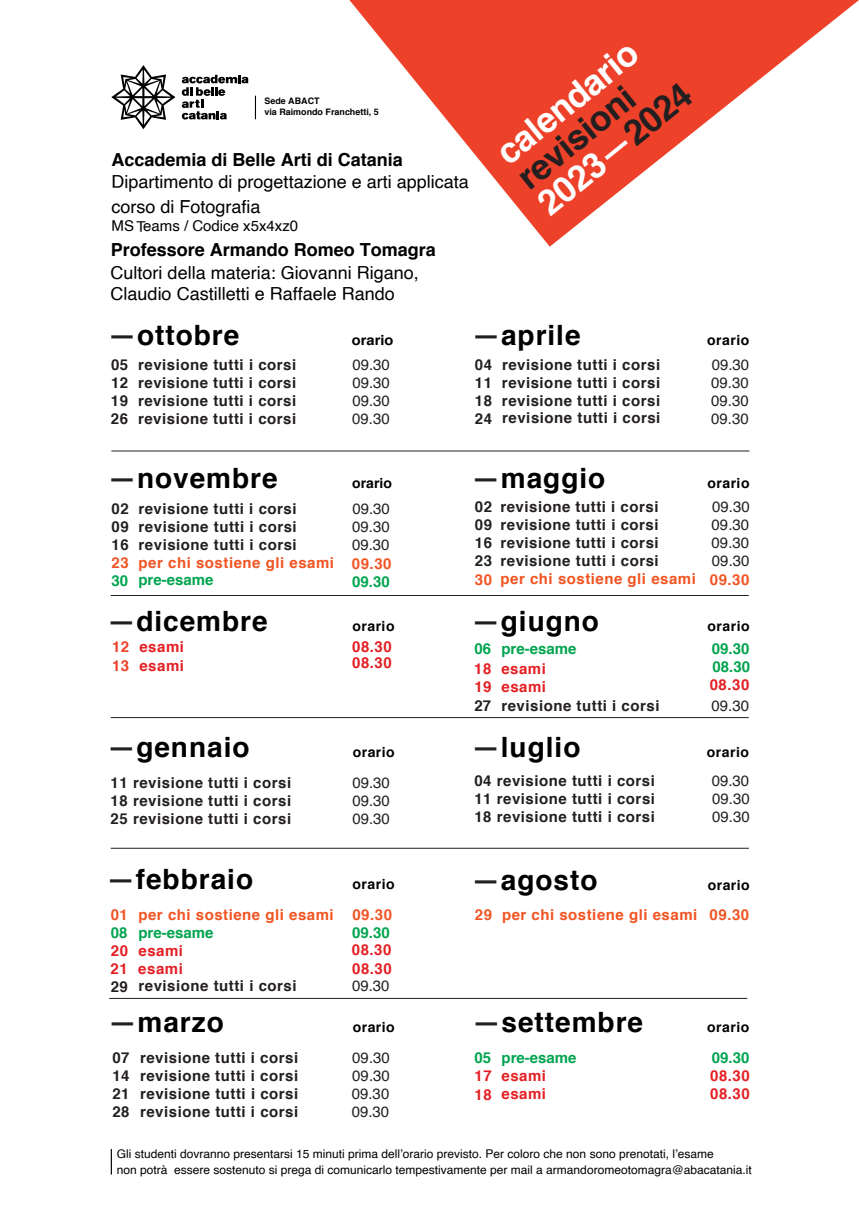
<style>
.page{position:relative;width:859px;height:1208px;background:#fff}
.page>*{position:absolute;margin:0;border:0;box-sizing:border-box;transform-origin:0 0}
.t1{font:700 35px/33px "Helvetica";color:#231f20}
.t2{font:700 35px "Helvetica";color:#fff}
.t3{font:700 28px "Helvetica";letter-spacing:.035em;color:#000001}
.t4{font:18px/24.6px "Helvetica";color:#000001}
.t5{font:700 18px "Helvetica";color:#000001}
.t6{font:700 15px "Helvetica";letter-spacing:.035em;color:#231f20}
.t7{font:15px "Helvetica";color:#231f20}
.t8{font:700 15px "Helvetica";letter-spacing:.035em;color:#f15422}
.t9{font:700 15px/19.2px "Helvetica";letter-spacing:.035em;color:#e41f24}
.t10{font:700 15px "Helvetica";color:#00a44f}
.t11{font:15px "Helvetica";color:#000001}
.t12{font:700 14px "Helvetica";letter-spacing:.035em;color:#000001}
.t13{font:700 14px "Helvetica";letter-spacing:.035em;color:#000001;scale:1.04 1}
.t14{font:12px/16px "Helvetica";color:#000001}
.t15{font:700 8.9px/10.7px "Helvetica";color:#000001}
.s1{color:#fff}
.s2{color:#231f20}
.s3{color:#ed412a}
</style>
<div class="page">
<svg style="left:111px;top:65px;width:64px;height:64px"></svg>
<svg style="left:182px;top:76px;width:32px;height:44px"></svg>
<svg style="left:111px;top:1149px;width:1px;height:25px"></svg>
<svg style="left:214px;top:0;width:645px;height:247px"></svg>
<hr style="left:111px;top:450px;width:638px;height:1px;background:#231f20">
<hr style="left:111px;top:595px;width:638px;height:1px;background:#231f20">
<hr style="left:111px;top:717px;width:638px;height:1px;background:#231f20">
<hr style="left:111px;top:847px;width:638px;height:1px;background:#231f20">
<hr style="left:109px;top:998px;width:638px;height:1px;background:#231f20">
<p class="t15" style="left:264px;top:96px;width:116px">Sede ABACT<br>via Raimondo Franchetti, 5</p>
<p class="t5" style="left:112px;top:146px;width:293px">Accademia di Belle Arti di Catania</p>
<p class="t4" style="left:112px;top:170px;width:359px">Dipartimento di progettazione e arti applicata corso di Fotografia</p>
<p class="t11" style="left:112px;top:214px;width:188px">MS Teams / Codice x5x4xz0</p>
<p class="t5" style="left:111px;top:235px;width:327px">Professore Armando Romeo Tomagra</p>
<p class="t4" style="left:111px;top:262px;width:310px;line-height:21.6px">Cultori della materia: Giovanni Rigano,<br>Claudio Castilletti e Raffaele Rando</p>
<h1 class="t2" style="left:483px;top:134px;width:172px;rotate:-39deg">calendario</h1>
<h1 class="t1" style="left:512px;top:169px;width:188px;rotate:-39deg">revisioni<br><span class="s1">2023—</span>2024</h1>
<h2 class="t3" style="left:108px;top:312px;width:133px"><span class="s2">—</span>ottobre</h2>
<p class="t13" style="left:352px;top:329px;width:41px">orario</p>
<p class="t6" style="left:111px;top:352px;width:187px">05 revisione tutti i corsi</p>
<p class="t7" style="left:352px;top:353px;width:39px">09.30</p>
<p class="t6" style="left:111px;top:370px;width:187px">12 revisione tutti i corsi</p>
<p class="t7" style="left:352px;top:371px;width:39px">09.30</p>
<p class="t6" style="left:111px;top:389px;width:187px">19 revisione tutti i corsi</p>
<p class="t7" style="left:352px;top:389px;width:39px">09.30</p>
<p class="t6" style="left:111px;top:407px;width:187px">26 revisione tutti i corsi</p>
<p class="t7" style="left:352px;top:407px;width:39px">09.30</p>
<h2 class="t3" style="left:108px;top:456px;width:171px"><span class="s2">—</span>novembre</h2>
<p class="t12" style="left:352px;top:472px;width:41px">orario</p>
<p class="t6" style="left:112px;top:496px;width:187px">02 revisione tutti i corsi</p>
<p class="t7" style="left:352px;top:496px;width:39px">09.30</p>
<p class="t6" style="left:111px;top:514px;width:187px">09 revisione tutti i corsi</p>
<p class="t7" style="left:352px;top:514px;width:39px">09.30</p>
<p class="t6" style="left:111px;top:532px;width:19px">16</p>
<p class="t8" style="left:112px;top:550px;width:19px">23</p>
<p class="t6" style="left:139px;top:532px;width:160px">revisione tutti i corsi</p>
<p class="t7" style="left:352px;top:532px;width:39px">09.30</p>
<p class="t8" style="left:352px;top:551px;width:41px">09.30</p>
<p class="t8" style="left:139px;top:550px;width:197px">per chi sostiene gli esami</p>
<p class="t10" style="left:138px;top:568px;width:77px">pre-esame</p>
<h2 class="t3" style="left:108px;top:599px;width:161px"><span class="s2">—</span>dicembre</h2>
<p class="t12" style="left:352px;top:615px;width:44px">orario</p>
<p class="t9" style="left:112px;top:637px;width:74px"><span class="s3">12</span> esami<br><span class="s3">13</span> esami</p>
<p class="t9" style="left:352px;top:639px;width:41px;line-height:16.3px">08.30<br>08.30</p>
<p class="t10" style="left:111px;top:569px;width:18px">30</p>
<p class="t10" style="left:352px;top:569px;width:39px">09.30</p>
<h2 class="t3" style="left:107px;top:725px;width:144px"><span class="s2">—</span>gennaio</h2>
<p class="t12" style="left:353px;top:741px;width:44px">orario</p>
<p class="t6" style="left:111px;top:770px;width:182px">11 revisione tutti i corsi</p>
<p class="t7" style="left:352px;top:771px;width:39px">09.30</p>
<p class="t6" style="left:111px;top:788px;width:182px">18 revisione tutti i corsi</p>
<p class="t7" style="left:352px;top:789px;width:39px">09.30</p>
<p class="t6" style="left:111px;top:806px;width:182px">25 revisione tutti i corsi</p>
<p class="t7" style="left:352px;top:807px;width:39px">09.30</p>
<h2 class="t3" style="left:107px;top:856px;width:148px"><span class="s2">—</span>febbraio</h2>
<p class="t12" style="left:352px;top:873px;width:44px">orario</p>
<p class="t8" style="left:111px;top:902px;width:283px">01 per chi sostiene gli esami 09.30</p>
<p class="t10" style="left:111px;top:920px;width:104px">08 pre-esame</p>
<p class="t10" style="left:352px;top:920px;width:39px">09.30</p>
<p class="t9" style="left:111px;top:941px;width:74px">20 esami</p>
<p class="t9" style="left:352px;top:940px;width:41px">08.30</p>
<p class="t9" style="left:111px;top:959px;width:74px">21 esami</p>
<p class="t9" style="left:352px;top:959px;width:41px">08.30</p>
<p class="t6" style="left:111px;top:974px;width:187px">29 revisione tutti i corsi</p>
<p class="t7" style="left:352px;top:974px;width:39px">09.30</p>
<h2 class="t3" style="left:108px;top:999px;width:117px"><span class="s2">—</span>marzo</h2>
<p class="t12" style="left:353px;top:1016px;width:44px">orario</p>
<p class="t6" style="left:112px;top:1045px;width:187px">07 revisione tutti i corsi</p>
<p class="t7" style="left:352px;top:1045px;width:39px">09.30</p>
<p class="t6" style="left:112px;top:1063px;width:187px">14 revisione tutti i corsi</p>
<p class="t7" style="left:352px;top:1063px;width:39px">09.30</p>
<p class="t6" style="left:112px;top:1081px;width:187px">21 revisione tutti i corsi</p>
<p class="t7" style="left:352px;top:1081px;width:39px">09.30</p>
<p class="t6" style="left:112px;top:1099px;width:187px">28 revisione tutti i corsi</p>
<p class="t7" style="left:352px;top:1099px;width:39px">09.30</p>
<h2 class="t3" style="left:472px;top:312px;width:110px"><span class="s2">—</span>aprile</h2>
<p class="t12" style="left:707px;top:329px;width:44px">orario</p>
<p class="t6" style="left:475px;top:352px;width:187px">04 revisione tutti i corsi</p>
<p class="t7" style="left:712px;top:353px;width:39px">09.30</p>
<p class="t6" style="left:475px;top:370px;width:187px">11 revisione tutti i corsi</p>
<p class="t7" style="left:711px;top:371px;width:39px">09.30</p>
<p class="t6" style="left:475px;top:388px;width:187px">18 revisione tutti i corsi</p>
<p class="t7" style="left:711px;top:389px;width:39px">09.30</p>
<p class="t6" style="left:475px;top:406px;width:187px">24 revisione tutti i corsi</p>
<p class="t7" style="left:711px;top:407px;width:39px">09.30</p>
<h2 class="t3" style="left:472px;top:456px;width:135px"><span class="s2">—</span>maggio</h2>
<p class="t12" style="left:707px;top:472px;width:44px">orario</p>
<p class="t6" style="left:475px;top:494px;width:185px">02 revisione tutti i corsi</p>
<p class="t7" style="left:712px;top:495px;width:39px">09.30</p>
<p class="t6" style="left:475px;top:513px;width:185px">09 revisione tutti i corsi</p>
<p class="t7" style="left:712px;top:513px;width:39px">09.30</p>
<p class="t6" style="left:475px;top:531px;width:185px">16 revisione tutti i corsi</p>
<p class="t7" style="left:712px;top:531px;width:39px">09.30</p>
<p class="t6" style="left:475px;top:548px;width:185px">23 revisione tutti i corsi</p>
<p class="t7" style="left:712px;top:549px;width:39px">09.30</p>
<p class="t8" style="left:475px;top:567px;width:276px">30 per chi sostiene gli esami 09.30</p>
<h2 class="t3" style="left:472px;top:598px;width:129px"><span class="s2">—</span>giugno</h2>
<p class="t12" style="left:708px;top:614px;width:44px">orario</p>
<p class="t10" style="left:474px;top:636px;width:104px">06 pre-esame</p>
<p class="t10" style="left:712px;top:636px;width:39px">09.30</p>
<p class="t9" style="left:474px;top:659px;width:73px">18 esami</p>
<p class="t10" style="left:712px;top:654px;width:39px">08.30</p>
<p class="t9" style="left:474px;top:677px;width:73px">19 esami</p>
<p class="t9" style="left:710px;top:675px;width:41px">08.30</p>
<p class="t6" style="left:474px;top:694px;width:187px">27 revisione tutti i corsi</p>
<p class="t7" style="left:711px;top:694px;width:39px">09.30</p>
<h2 class="t3" style="left:472px;top:724px;width:110px"><span class="s2">—</span>luglio</h2>
<p class="t12" style="left:707px;top:741px;width:44px">orario</p>
<p class="t6" style="left:474px;top:768px;width:182px">04 revisione tutti i corsi</p>
<p class="t7" style="left:712px;top:769px;width:39px">09.30</p>
<p class="t6" style="left:474px;top:786px;width:182px">11 revisione tutti i corsi</p>
<p class="t7" style="left:712px;top:787px;width:39px">09.30</p>
<p class="t6" style="left:474px;top:804px;width:182px">18 revisione tutti i corsi</p>
<p class="t7" style="left:712px;top:805px;width:39px">09.30</p>
<h2 class="t3" style="left:472px;top:857px;width:127px"><span class="s2">—</span>agosto</h2>
<p class="t12" style="left:708px;top:873px;width:44px">orario</p>
<p class="t8" style="left:475px;top:903px;width:276px">29 per chi sostiene gli esami 09.30</p>
<h2 class="t3" style="left:473px;top:999px;width:172px"><span class="s2">—</span>settembre</h2>
<p class="t12" style="left:707px;top:1015px;width:44px">orario</p>
<p class="t10" style="left:475px;top:1045px;width:103px">05 pre-esame</p>
<p class="t10" style="left:712px;top:1045px;width:39px">09.30</p>
<p class="t9" style="left:475px;top:1066px;width:73px">17 esami</p>
<p class="t9" style="left:710px;top:1066px;width:41px">08.30</p>
<p class="t9" style="left:475px;top:1084px;width:73px">18 esami</p>
<p class="t9" style="left:710px;top:1084px;width:41px">08.30</p>
<p class="t14" style="left:117px;top:1146px;width:637px">Gli studenti dovranno presentarsi 15 minuti prima dell’orario previsto. Per coloro che non sono prenotati, l’esame<br>non potrà essere sostenuto si prega di comunicarlo tempestivamente per mail a armandoromeotomagra@abacatania.it</p>
</div>
